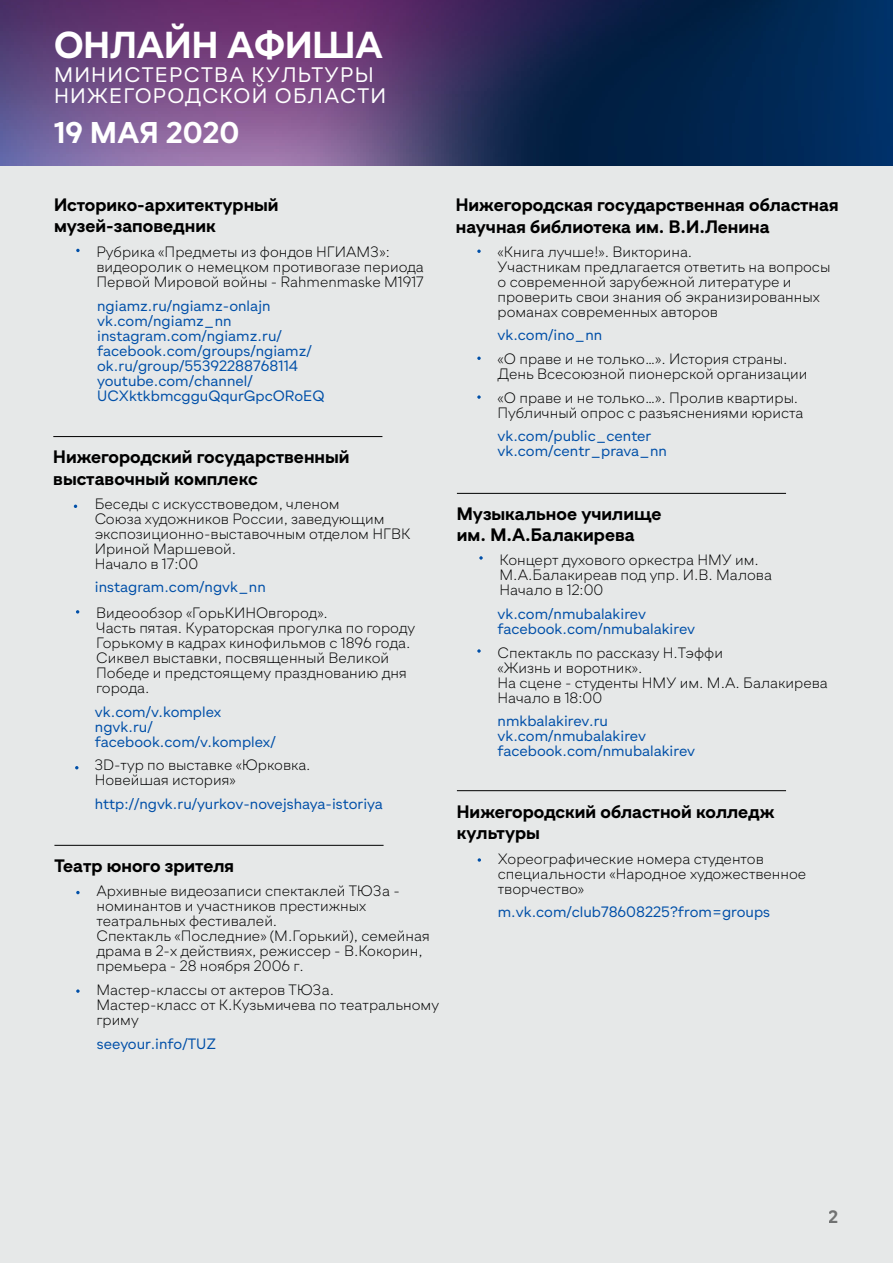
<style>
.page{position:relative;width:893px;height:1263px;background:#e6e8e8}
.page>*{position:absolute;margin:0;border:0;box-sizing:border-box;transform-origin:0 0}
.t1{font:700 37.5px "Gramatika";color:#fff}
.t2{font:700 30px "Gramatika";color:#fff}
.t3{font:21px/21px "Gramatika";letter-spacing:.06em;color:#fff}
.t4{font:700 18px/21.6px "Gramatika";color:#000}
.t5{font:300 15px/15px "Gramatika";color:#000}
.t6{font:15px/15px "Gramatika";color:#004fa8}
</style>
<div class="page">
<img style="left:0;top:0;width:893px;height:166px">
<svg style="left:76px;top:249px;width:4px;height:3px"></svg>
<hr style="left:53px;top:436px;width:329px;height:1px;background:#000">
<hr style="left:54px;top:845px;width:330px;height:1px;background:#000">
<svg style="left:76px;top:891px;width:4px;height:3px"></svg>
<svg style="left:76px;top:989px;width:4px;height:4px"></svg>
<svg style="left:477px;top:250px;width:4px;height:3px"></svg>
<svg style="left:477px;top:357px;width:4px;height:3px"></svg>
<svg style="left:477px;top:395px;width:4px;height:4px"></svg>
<svg style="left:479px;top:556px;width:4px;height:4px"></svg>
<svg style="left:477px;top:649px;width:4px;height:4px"></svg>
<hr style="left:457px;top:493px;width:329px;height:1px;background:#000">
<hr style="left:457px;top:790px;width:329px;height:1px;background:#000">
<svg style="left:478px;top:858px;width:3px;height:4px"></svg>
<h1 class="t1" style="left:54px;top:18px;width:330px">ОНЛАЙН АФИША</h1>
<h3 class="t3" style="left:54px;top:65px;width:334px">МИНИСТЕРСТВА КУЛЬТУРЫ<br>НИЖЕГОРОДСКОЙ ОБЛАСТИ</h3>
<h2 class="t2" style="left:54px;top:110px;width:187px">19 МАЯ 2020</h2>
<p class="t4" style="left:54px;top:194px;width:226px">Историко-архитектурный музей-заповедник</p>
<p class="t5" style="left:97px;top:244px;width:329px">Рубрика «Предметы из фондов НГИАМЗ»: видеоролик о немецком противогазе периода<br>Первой Мировой войны - Rahmenmaske М1917</p>
<p class="t6" style="left:97px;top:299px;width:229px">ngiamz.ru/ngiamz-onlajn vk.com/ngiamz_nn instagram.com/ngiamz.ru/ facebook.com/groups/ngiamz/ ok.ru/group/55392288768114 youtube.com/channel/<br>UCXktkbmcgguQqurGpcORoEQ</p>
<p class="t4" style="left:53px;top:446px;width:298px">Нижегородский государственный выставочный комплекс</p>
<p class="t5" style="left:95px;top:496px;width:317px">Беседы с искусствоведом, членом<br>Союза художников России, заведующим экспозиционно-выставочным отделом НГВК<br>Ириной Маршевой.<br>Начало в 17:00</p>
<p class="t6" style="left:95px;top:580px;width:172px">instagram.com/ngvk_nn</p>
<p class="t5" style="left:96px;top:605px;width:321px">Видеообзор «ГорьКИНОвгород».<br>Часть пятая. Кураторская прогулка по городу Горькому в кадрах кинофильмов с 1896 года.<br>Сиквел выставки, посвященный Великой Победе и предстоящему празднованию дня города.</p>
<p class="t6" style="left:95px;top:704px;width:182px">vk.com/v.komplex ngvk.ru/ facebook.com/v.komplex/</p>
<p class="t5" style="left:95px;top:758px;width:217px">3D-тур по выставке «Юрковка.<br>Новейшая история»</p>
<p class="t6" style="left:95px;top:796px;width:290px">http://ngvk.ru/yurkov-novejshaya-istoriya</p>
<p class="t4" style="left:54px;top:856px;width:181px">Театр юного зрителя</p>
<p class="t5" style="left:96px;top:884px;width:335px">Архивные видеозаписи спектаклей ТЮЗа - номинантов и участников престижных театральных фестивалей.<br>Спектакль «Последние» (М.Горький), семейная драма в 2-х действиях, режиссер - В.Кокорин, премьера - 28 ноября 2006 г.</p>
<p class="t5" style="left:96px;top:982px;width:344px">Мастер-классы от актеров ТЮЗа.<br>Мастер-класс от К.Кузьмичева по театральному гриму</p>
<p class="t6" style="left:97px;top:1037px;width:121px">seeyour.info/TUZ</p>
<p class="t4" style="left:456px;top:194px;width:384px">Нижегородская государственная областная научная библиотека им. В.И.Ленина</p>
<p class="t5" style="left:497px;top:245px;width:334px">«Книга лучше!». Викторина.<br>Участникам предлагается ответить на вопросы о современной зарубежной литературе и проверить свои знания об экранизированных романах современных авторов</p>
<p class="t5" style="left:497px;top:352px;width:311px">«О праве и не только…». История страны.<br>День Всесоюзной пионерской организации</p>
<p class="t5" style="left:497px;top:391px;width:307px">«О праве и не только…». Пролив квартиры.<br>Публичный опрос с разъяснениями юриста</p>
<p class="t6" style="left:497px;top:328px;width:106px">vk.com/ino_nn</p>
<p class="t6" style="left:497px;top:429px;width:171px">vk.com/public_center vk.com/centr_prava_nn</p>
<p class="t4" style="left:457px;top:503px;width:206px">Музыкальное училище им. М.А.Балакирева</p>
<p class="t5" style="left:500px;top:552px;width:274px">Концерт духового оркестра НМУ им.<br>М.А.Балакиреав под упр. И.В. Малова<br>Начало в 12:00</p>
<p class="t6" style="left:497px;top:606px;width:199px">vk.com/nmubalakirev facebook.com/nmubalakirev</p>
<p class="t5" style="left:497px;top:645px;width:332px">Спектакль по рассказу Н.Тэффи<br>«Жизнь и воротник».<br>На сцене - студенты НМУ им. М.А. Балакирева<br>Начало в 18:00</p>
<p class="t6" style="left:497px;top:713px;width:199px">nmkbalakirev.ru vk.com/nmubalakirev facebook.com/nmubalakirev</p>
<p class="t4" style="left:457px;top:801px;width:319px">Нижегородский областной колледж культуры</p>
<p class="t5" style="left:498px;top:851px;width:310px">Хореографические номера студентов специальности «Народное художественное творчество»</p>
<p class="t6" style="left:498px;top:905px;width:274px">m.vk.com/club78608225?from=groups</p>
<p class="t4" style="left:829px;top:1206px;width:12px">2</p>
</div>
